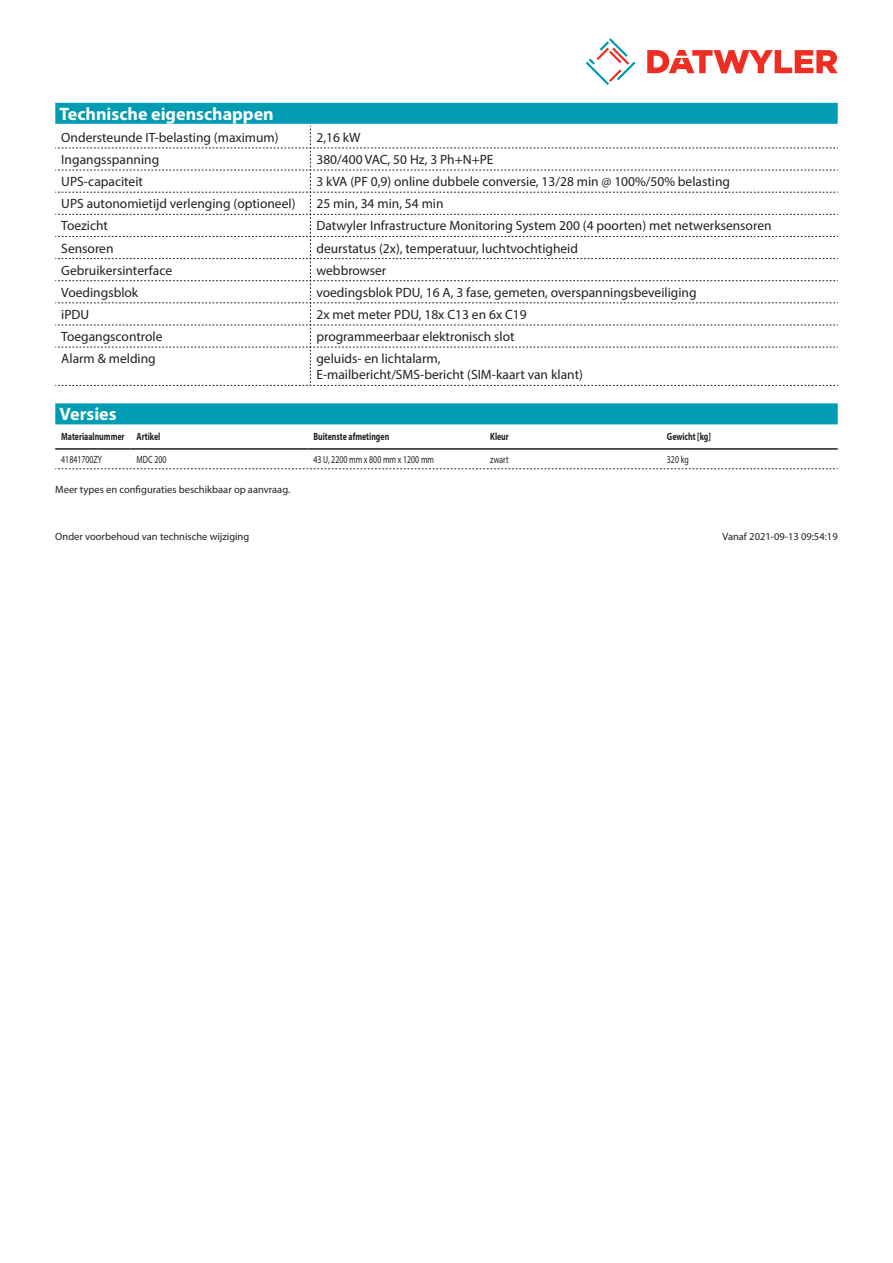
<style>
.page{position:relative;width:893px;height:1263px;background:#fff}
.page>*{position:absolute;margin:0;border:0;box-sizing:border-box;transform-origin:0 0}
.Standard_Head_Proper{font:700 18px "Myriad Pro";color:#fff}
.myriad_light_propert{font:13.5px "Myriad Pro";color:#231f20}
.Footnote{font:10.5px "Myriad Pro";color:#231f20}
.myriadbold{font:700 10.5px "Myriad Pro";color:#231f20;scale:.75 1}
.myriadlight{font:10.5px "Myriad Pro";color:#231f20;scale:.75 1}
.imagetext{font:10.5px "Myriad Pro";color:#231f20}
</style>
<div class="page">
<svg style="left:586px;top:38px;width:49px;height:47px"></svg>
<svg style="left:647px;top:50px;width:191px;height:23px"></svg>
<div style="left:55px;top:403px;width:783px;height:21px;background:#009cb3"></div>
<hr style="left:55px;top:448px;width:76px;height:2px;background:#231f20">
<hr style="left:131px;top:448px;width:176px;height:2px;background:#231f20">
<hr style="left:307px;top:448px;width:177px;height:2px;background:#231f20">
<hr style="left:484px;top:448px;width:177px;height:2px;background:#231f20">
<hr style="left:661px;top:448px;width:177px;height:2px;background:#231f20">
<svg style="left:55px;top:468px;width:783px;height:1px"></svg>
<div style="left:55px;top:103px;width:783px;height:21px;background:#009cb3"></div>
<svg style="left:55px;top:126px;width:783px;height:260px"></svg>
<p class="Standard_Head_Proper" style="left:60px;top:102px;width:216px">Technische eigenschappen</p>
<p class="myriad_light_propert" style="left:61px;top:129px;width:219px">Ondersteunde IT-belasting (maximum)</p>
<p class="myriad_light_propert" style="left:316px;top:129px;width:46px">2,16 kW</p>
<p class="myriad_light_propert" style="left:61px;top:151px;width:100px">Ingangsspanning</p>
<p class="myriad_light_propert" style="left:316px;top:151px;width:179px">380/400 VAC, 50 Hz, 3 Ph+N+PE</p>
<p class="myriad_light_propert" style="left:61px;top:173px;width:83px">UPS-capaciteit</p>
<p class="myriad_light_propert" style="left:316px;top:173px;width:415px">3 kVA (PF 0,9) online dubbele conversie, 13/28 min @ 100%/50% belasting</p>
<p class="myriad_light_propert" style="left:61px;top:195px;width:236px">UPS autonomietijd verlenging (optioneel)</p>
<p class="myriad_light_propert" style="left:316px;top:195px;width:129px">25 min, 34 min, 54 min</p>
<p class="myriad_light_propert" style="left:61px;top:218px;width:48px">Toezicht</p>
<p class="myriad_light_propert" style="left:316px;top:218px;width:457px">Datwyler Infrastructure Monitoring System 200 (4 poorten) met netwerksensoren</p>
<p class="myriad_light_propert" style="left:61px;top:240px;width:54px">Sensoren</p>
<p class="myriad_light_propert" style="left:316px;top:240px;width:263px">deurstatus (2x), temperatuur, luchtvochtigheid</p>
<p class="myriad_light_propert" style="left:61px;top:262px;width:112px">Gebruikersinterface</p>
<p class="myriad_light_propert" style="left:316px;top:262px;width:71px">webbrowser</p>
<p class="myriad_light_propert" style="left:61px;top:284px;width:79px">Voedingsblok</p>
<p class="myriad_light_propert" style="left:316px;top:284px;width:382px">voedingsblok PDU, 16 A, 3 fase, gemeten, overspanningsbeveiliging</p>
<p class="myriad_light_propert" style="left:61px;top:306px;width:30px">iPDU</p>
<p class="myriad_light_propert" style="left:316px;top:306px;width:212px">2x met meter PDU, 18x C13 en 6x C19</p>
<p class="myriad_light_propert" style="left:61px;top:328px;width:103px">Toegangscontrole</p>
<p class="myriad_light_propert" style="left:316px;top:328px;width:200px">programmeerbaar elektronisch slot</p>
<p class="myriad_light_propert" style="left:61px;top:350px;width:96px">Alarm &amp; melding</p>
<p class="myriad_light_propert" style="left:316px;top:350px;width:126px">geluids- en lichtalarm,</p>
<p class="myriad_light_propert" style="left:316px;top:367px;width:268px">E-mailbericht/SMS-bericht (SIM-kaart van klant)</p>
<p class="Standard_Head_Proper" style="left:60px;top:403px;width:59px">Versies</p>
<p class="myriadbold" style="left:61px;top:430px;width:86px">Materiaalnummer</p>
<p class="myriadbold" style="left:137px;top:430px;width:33px">Artikel</p>
<p class="myriadbold" style="left:313px;top:430px;width:103px">Buitenste afmetingen</p>
<p class="myriadbold" style="left:490px;top:430px;width:26px">Kleur</p>
<p class="myriadbold" style="left:667px;top:430px;width:60px">Gewicht [kg]</p>
<p class="myriadlight" style="left:61px;top:453px;width:56px">41841700ZY</p>
<p class="myriadlight" style="left:137px;top:453px;width:41px">MDC 200</p>
<p class="myriadlight" style="left:313px;top:453px;width:163px">43 U, 2200 mm x 800 mm x 1200 mm</p>
<p class="myriadlight" style="left:490px;top:453px;width:26px">zwart</p>
<p class="myriadlight" style="left:667px;top:453px;width:31px">320 kg</p>
<p class="imagetext" style="left:55px;top:483px;width:236px">Meer types en configuraties beschikbaar op aanvraag.</p>
<p class="Footnote" style="left:55px;top:530px;width:196px">Onder voorbehoud van technische wijziging</p>
<p class="Footnote" style="left:722px;top:530px;width:117px">Vanaf 2021-09-13 09:54:19</p>
</div>
